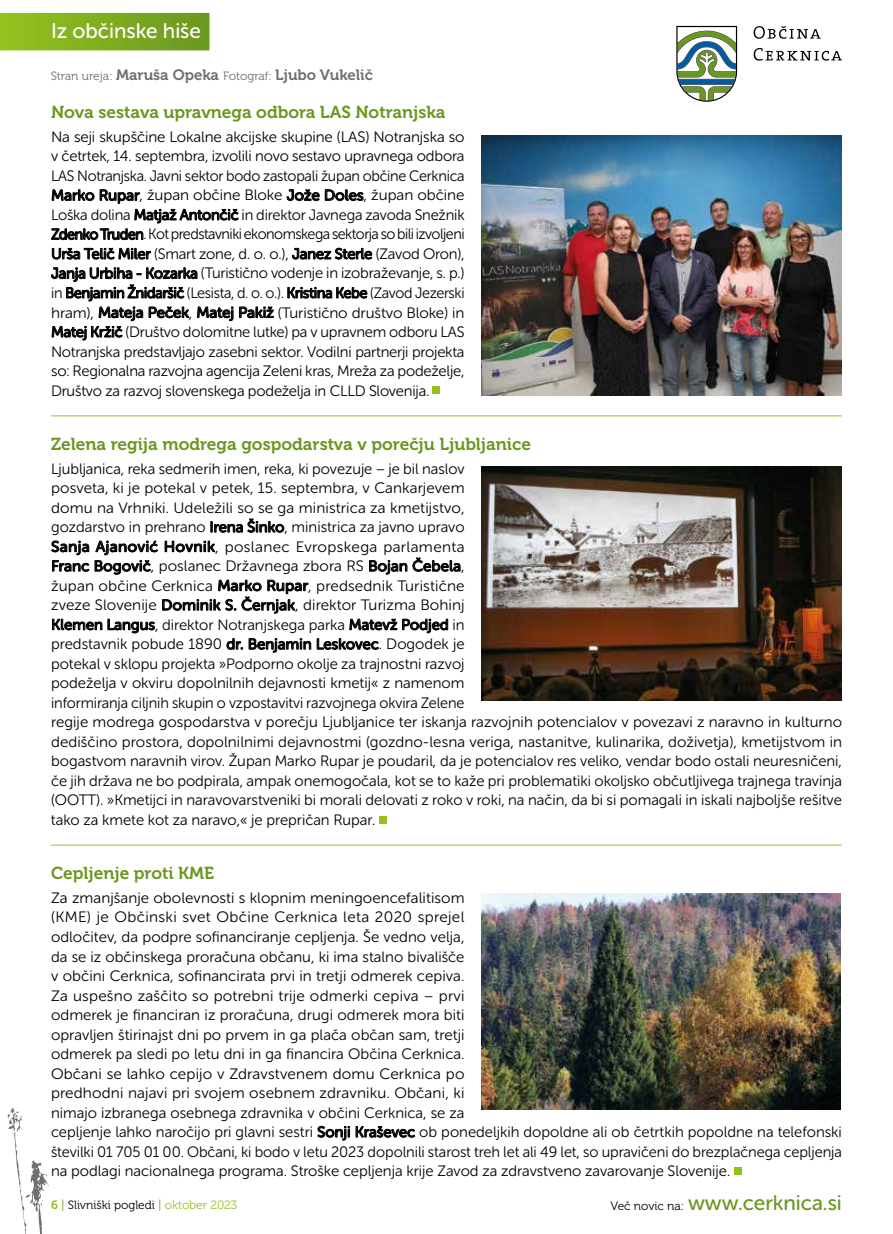
<style>
.page{position:relative;width:893px;height:1234px;background:#fff}
.page>*{position:absolute;margin:0;border:0;box-sizing:border-box;transform-origin:0 0}
.t1{font:21px "Museo Sans Rounded 500";color:#6a971f}
.t2{font:21px "Museo Sans Rounded 500";color:#fff}
.t3{font:17.25px "Museo 700";color:#6a971f}
.t4{font:15px/19.5px "Museo Sans Rounded 300";color:#000}
.t5{font:15px "Museo 700";color:#706f6f}
.t6{font:12px "Museo 300";color:#000}
.s1{font-family:"Museo 300";font-size:12px}
.s2{font-family:"Museo Sans Rounded 500"}
.s3{font-family:"Museo 700";color:#95c11f}
.s4{color:#6a971f}
.s5{color:#95c11f}
.s6{font-family:"Museo 300";font-size:12px;color:#000}
</style>
<div class="page">
<svg style="left:7px;top:1108px;width:42px;height:125px"></svg>
<svg style="left:676px;top:26px;width:61px;height:76px"></svg>
<svg style="left:754px;top:48px;width:88px;height:13px"></svg>
<svg style="left:754px;top:26px;width:67px;height:13px"></svg>
<div style="left:0;top:13px;width:209px;height:37px;background:linear-gradient(to right,#96c21f,#6a9820)"></div>
<hr style="left:51px;top:415px;width:791px;height:1px;background:#95c11f">
<div style="left:433px;top:386px;width:7px;height:8px;background:#95c11f"></div>
<img style="left:482px;top:135px;width:360px;height:260px">
<div style="left:734px;top:1166px;width:7px;height:8px;background:#95c11f"></div>
<img style="left:481px;top:893px;width:360px;height:216px">
<div style="left:379px;top:815px;width:7px;height:8px;background:#95c11f"></div>
<img style="left:482px;top:467px;width:359px;height:233px">
<hr style="left:51px;top:844px;width:791px;height:1px;background:#95c11f">
<h1 class="t2" style="left:51px;top:20px;width:151px">Iz občinske hiše</h1>
<p class="t5" style="left:51px;top:67px;width:324px"><span class="s1">Stran ureja:</span> Maruša Opeka <span class="s1">Fotograf:</span> Ljubo Vukelič</p>
<p class="t3" style="left:51px;top:102px;width:396px">Nova sestava upravnega odbora LAS Notranjska</p>
<p class="t4" style="left:51px;top:127px;width:415px;text-align:justify">Na seji skupščine Lokalne akcijske skupine (LAS) Notranjska so v četrtek, 14. septembra, izvolili novo sestavo upravnega odbora LAS Notranjska. Javni sektor bodo zastopali župan občine Cerknica <span class="s2">Marko Rupar</span>, župan občine Bloke <span class="s2">Jože Doles</span>, župan občine Loška dolina <span class="s2">Matjaž Antončič</span> in direktor Javnega zavoda Snežnik <span class="s2">Zdenko Truden</span>.Kotpredstavnikiekonomskegasektorjasobili izvoljeni <span class="s2">Urša Telič Miler</span> (Smart zone, d. o. o.), <span class="s2">Janez Sterle</span> (Zavod Oron), <span class="s2">Janja Urbiha - Kozarka</span> (Turistično vodenje in izobraževanje, s. p.) in <span class="s2">Benjamin Žnidaršič</span> (Lesista, d. o. o.). <span class="s2">Kristina Kebe</span> (Zavod Jezerski hram), <span class="s2">Mateja Peček</span>, <span class="s2">Matej Pakiž</span> (Turistično društvo Bloke) in <span class="s2">Matej Kržič</span> (Društvo dolomitne lutke) pa v upravnem odboru LAS Notranjska predstavljajo zasebni sektor. Vodilni partnerji projekta so: Regionalna razvojna agencija Zeleni kras, Mreža za podeželje, Društvo za razvoj slovenskega podeželja in CLLD Slovenija.</p>
<p class="t3" style="left:51px;top:434px;width:481px">Zelena regija modrega gospodarstva v porečju Ljubljanice</p>
<p class="t4" style="left:51px;top:459px;width:793px">Ljubljanica, reka sedmerih imen, reka, ki povezuje – je bil naslov<br>posveta, ki je potekal v petek, 15. septembra, v Cankarjevem<br>domu na Vrhniki. Udeležili so se ga ministrica za kmetijstvo,<br>gozdarstvo in prehrano <span class="s2">Irena Šinko</span>, ministrica za javno upravo<br><span class="s2">Sanja Ajanović Hovnik</span>, poslanec Evropskega parlamenta<br><span class="s2">Franc Bogovič</span>, poslanec Državnega zbora RS <span class="s2">Bojan Čebela</span>,<br>župan občine Cerknica <span class="s2">Marko Rupar</span>, predsednik Turistične<br>zveze Slovenije <span class="s2">Dominik S. Černjak</span>, direktor Turizma Bohinj<br><span class="s2">Klemen Langus</span>, direktor Notranjskega parka <span class="s2">Matevž Podjed</span> in<br>predstavnik pobude 1890 <span class="s2">dr. Benjamin Leskovec</span>. Dogodek je<br>potekal v sklopu projekta »Podporno okolje za trajnostni razvoj<br>podeželja v okviru dopolnilnih dejavnosti kmetij« z namenom<br>informiranja ciljnih skupin o vzpostavitvi razvojnega okvira Zelene<br>regije modrega gospodarstva v porečju Ljubljanice ter iskanja razvojnih potencialov v povezavi z naravno in kulturno dediščino prostora, dopolnilnimi dejavnostmi (gozdno-lesna veriga, nastanitve, kulinarika, doživetja), kmetijstvom in bogastvom naravnih virov. Župan Marko Rupar je poudaril, da je potencialov res veliko, vendar bodo ostali neuresničeni, če jih država ne bo podpirala, ampak onemogočala, kot se to kaže pri problematiki okoljsko občutljivega trajnega travinja (OOTT). »Kmetijci in naravovarstveniki bi morali delovati z roko v roki, na način, da bi si pomagali in iskali najboljše rešitve tako za kmete kot za naravo,« je prepričan Rupar.</p>
<p class="t3" style="left:51px;top:863px;width:165px">Cepljenje proti KME</p>
<p class="t4" style="left:51px;top:888px;width:792px">Za zmanjšanje obolevnosti s klopnim meningoencefalitisom<br>(KME) je Občinski svet Občine Cerknica leta 2020 sprejel<br>odločitev, da podpre sofinanciranje cepljenja. Še vedno velja,<br>da se iz občinskega proračuna občanu, ki ima stalno bivališče<br>v občini Cerknica, sofinancirata prvi in tretji odmerek cepiva.<br>Za uspešno zaščito so potrebni trije odmerki cepiva – prvi<br>odmerek je financiran iz proračuna, drugi odmerek mora biti<br>opravljen štirinajst dni po prvem in ga plača občan sam, tretji<br>odmerek pa sledi po letu dni in ga financira Občina Cerknica.<br>Občani se lahko cepijo v Zdravstvenem domu Cerknica po<br>predhodni najavi pri svojem osebnem zdravniku. Občani, ki<br>nimajo izbranega osebnega zdravnika v občini Cerknica, se za<br>cepljenje lahko naročijo pri glavni sestri <span class="s2">Sonji Kraševec</span> ob ponedeljkih dopoldne ali ob četrtkih popoldne na telefonski številki 01 705 01 00. Občani, ki bodo v letu 2023 dopolnili starost treh let ali 49 let, so upravičeni do brezplačnega cepljenja na podlagi nacionalnega programa. Stroške cepljenja krije Zavod za zdravstveno zavarovanje Slovenije.</p>
<p class="t6" style="left:51px;top:1197px;width:188px"><span class="s3">6</span> <span class="s4">|</span> Slivniški pogledi <span class="s4">|</span> <span class="s5">oktober 2023</span></p>
<h1 class="t1" style="left:610px;top:1191px;width:233px"><span class="s6">Več novic na:</span> www.cerknica.si</h1>
</div>
